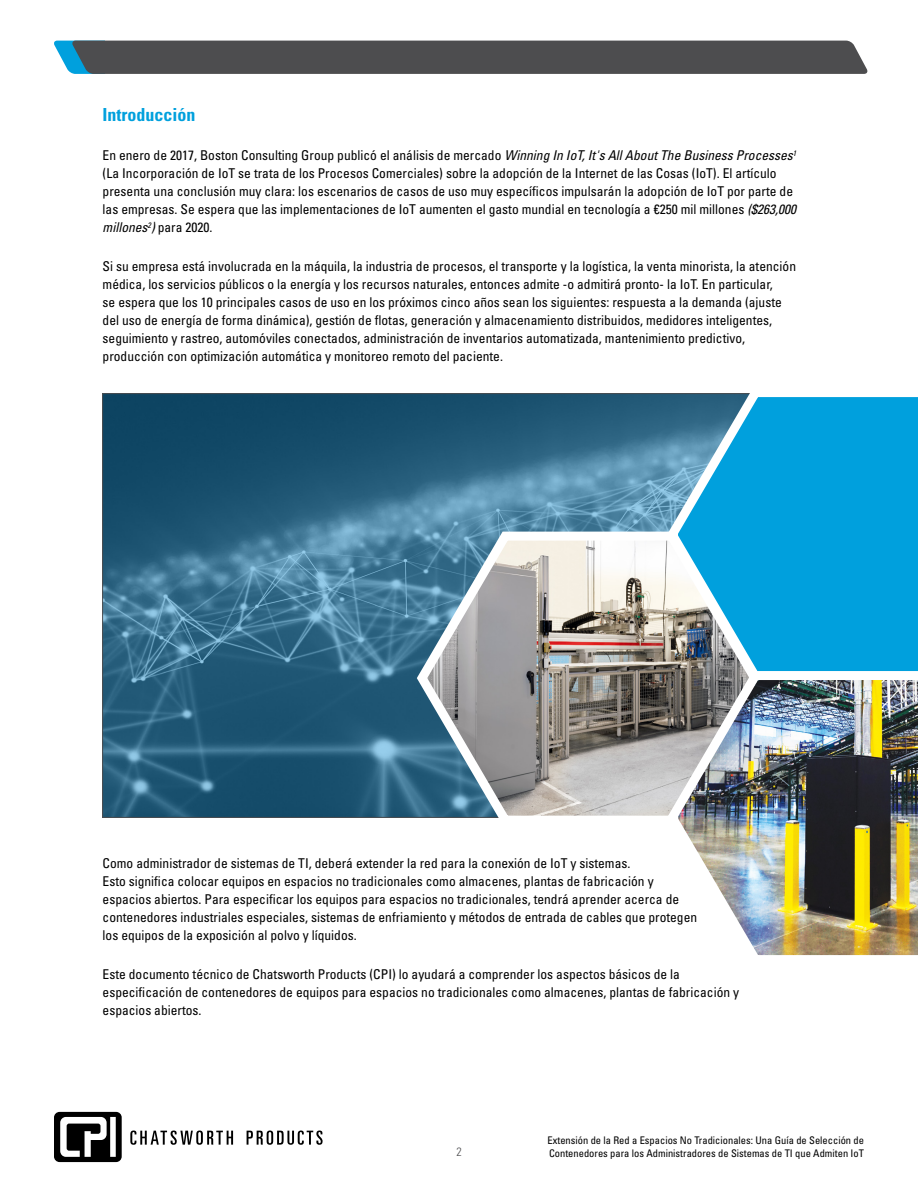
<style>
.page{position:relative;width:918px;height:1188px;background:#fff}
.page>*{position:absolute;margin:0;border:0;box-sizing:border-box;transform-origin:0 0}
.t1{font:700 condensed 18px "Univers LT Std";color:#00a0dd}
.t2{font:condensed 13.5px/18px "Univers LT Std";color:#000}
.t3{font:300 condensed 12px "Univers LT Std";color:#4d4d4f}
.t4{font:condensed 10.5px/12.6px "Univers LT Std";color:#000}
.s1{font-style:italic}
</style>
<div class="page">
<svg style="left:54px;top:41px;width:814px;height:33px;background:#4f5255"></svg>
<svg style="left:54px;top:1112px;width:68px;height:50px"></svg>
<svg style="left:130px;top:1131px;width:103px;height:14px"></svg>
<svg style="left:247px;top:1131px;width:76px;height:14px"></svg>
<img style="left:104px;top:395px;width:558px;height:421px">
<svg style="left:662px;top:393px;width:256px;height:270px;background:#12a0d7"></svg>
<svg style="left:412px;top:524px;width:353px;height:294px;background:#8fa3ab"></svg>
<img style="left:662px;top:663px;width:256px;height:293px">
<h1 class="t1" style="left:103px;top:104px;width:95px">Introducción</h1>
<p class="t2" style="left:103px;top:146px;width:695px">En enero de 2017, Boston Consulting Group publicó el análisis de mercado <span class="s1">Winning In IoT, It's All About The Business Processes</span><sup>1 </sup>(La Incorporación de IoT se trata de los Procesos Comerciales) sobre la adopción de la Internet de las Cosas (IoT). El artículo presenta una conclusión muy clara: los escenarios de casos de uso muy específicos impulsarán la adopción de IoT por parte de las empresas. Se espera que las implementaciones de IoT aumenten el gasto mundial en tecnología a €250 mil millones <span class="s1">($263,000 millones</span><sup>2</sup><span class="s1">)</span> para 2020.</p>
<p class="t2" style="left:103px;top:257px;width:695px">Si su empresa está involucrada en la máquila, la industria de procesos, el transporte y la logística, la venta minorista, la atención médica, los servicios públicos o la energía y los recursos naturales, entonces admite -o admitirá pronto- la IoT. En particular,<br>se espera que los 10 principales casos de uso en los próximos cinco años sean los siguientes: respuesta a la demanda (ajuste del uso de energía de forma dinámica), gestión de flotas, generación y almacenamiento distribuidos, medidores inteligentes, seguimiento y rastreo, automóviles conectados, administración de inventarios automatizada, mantenimiento predictivo, producción con optimización automática y monitoreo remoto del paciente.</p>
<p class="t2" style="left:103px;top:854px;width:596px">Como administrador de sistemas de TI, deberá extender la red para la conexión de IoT y sistemas.<br>Esto significa colocar equipos en espacios no tradicionales como almacenes, plantas de fabricación y espacios abiertos. Para especificar los equipos para espacios no tradicionales, tendrá aprender acerca de contenedores industriales especiales, sistemas de enfriamiento y métodos de entrada de cables que protegen los equipos de la exposición al polvo y líquidos.</p>
<p class="t2" style="left:103px;top:965px;width:638px">Este documento técnico de Chatsworth Products (CPI) lo ayudará a comprender los aspectos básicos de la especificación de contenedores de equipos para espacios no tradicionales como almacenes, plantas de fabricación y espacios abiertos.</p>
<p class="t3" style="left:456px;top:1144px;width:7px">2</p>
<p class="t4" style="left:548px;top:1134px;width:318px">Extensión de la Red a Espacios No Tradicionales: Una Guía de Selección de<br>Contenedores para los Administradores de Sistemas de TI que Admiten IoT</p>
</div>
